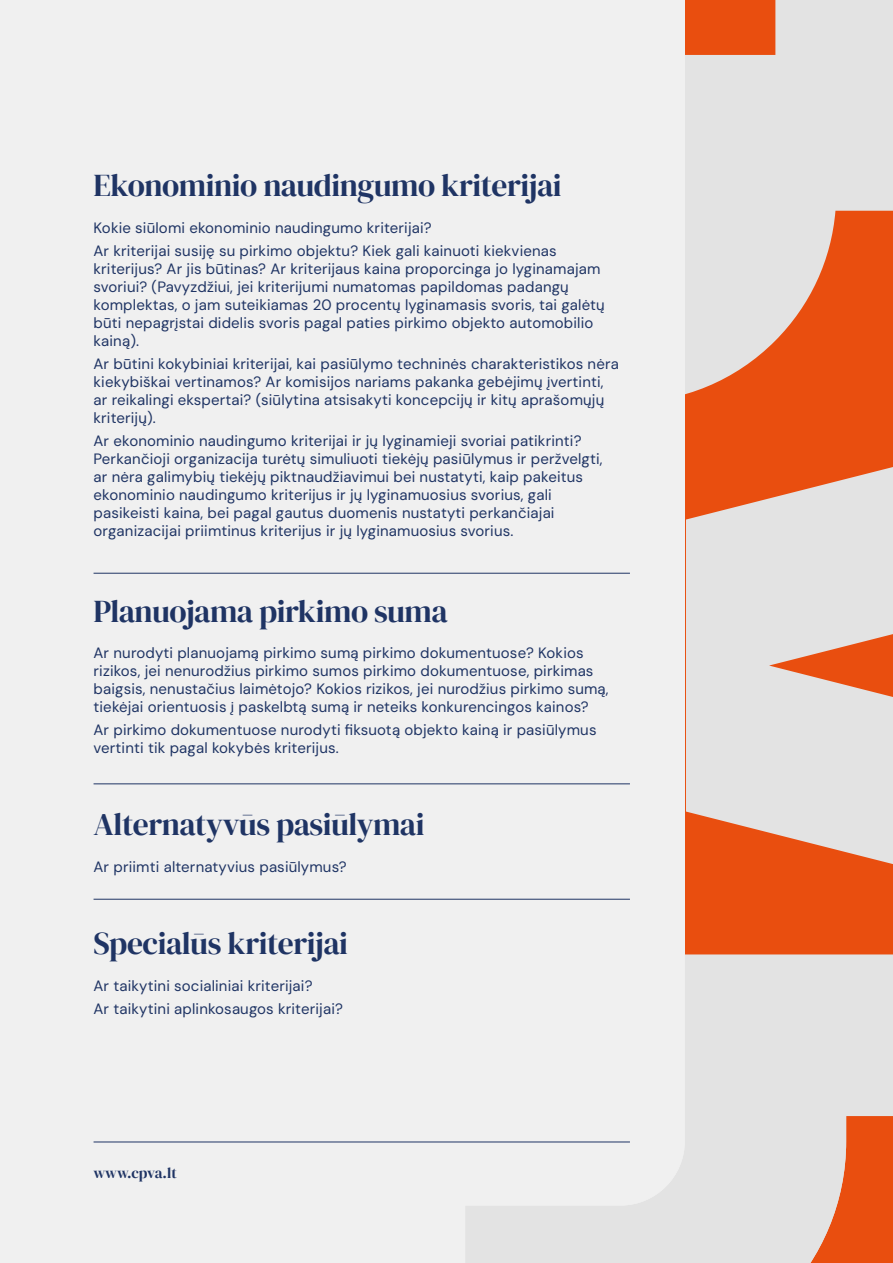
<style>
.page{position:relative;width:893px;height:1263px;background:#f0f0f0}
.page>*{position:absolute;margin:0;border:0;box-sizing:border-box;transform-origin:0 0}
.t1{font:31.5px "DM Serif Display";letter-spacing:-.015em;color:#1f3464}
.t2{font:15px/18px "DM Sans";letter-spacing:.01em;color:#1f3464}
.t3{font:15px "DM Serif Display";letter-spacing:-.005em;color:#1f3464}
</style>
<div class="page">
<div style="left:686px;top:0;width:207px;height:1263px;background:#e94e0f"></div>
<svg style="left:686px;top:0;width:207px;height:394px;fill:#e3e3e3"></svg>
<svg style="left:686px;top:467px;width:207px;height:397px;fill:#e3e3e3"></svg>
<svg style="left:465px;top:955px;width:428px;height:308px;fill:#e3e3e3"></svg>
<hr style="left:94px;top:573px;width:536px;height:1px;background:#1f3464">
<hr style="left:94px;top:784px;width:536px;height:1px;background:#1f3464">
<hr style="left:94px;top:899px;width:536px;height:1px;background:#1f3464">
<hr style="left:94px;top:1142px;width:536px;height:1px;background:#1f3464">
<h1 class="t1" style="left:94px;top:167px;width:470px">Ekonominio naudingumo kriterijai</h1>
<p class="t2" style="left:94px;top:216px;width:465px;line-height:23.1px">Kokie siūlomi ekonominio naudingumo kriterijai?<br>Ar kriterijai susiję su pirkimo objektu? Kiek gali kainuoti kiekvienas</p>
<p class="t2" style="left:94px;top:259px;width:513px">kriterijus? Ar jis būtinas? Ar kriterijaus kaina proporcinga jo lyginamajam svoriui? (Pavyzdžiui, jei kriterijumi numatomas papildomas padangų komplektas, o jam suteikiamas 20 procentų lyginamasis svoris, tai galėtų būti nepagrįstai didelis svoris pagal paties pirkimo objekto automobilio kainą).</p>
<p class="t2" style="left:94px;top:355px;width:527px">Ar būtini kokybiniai kriterijai, kai pasiūlymo techninės charakteristikos nėra kiekybiškai vertinamos? Ar komisijos nariams pakanka gebėjimų įvertinti, ar reikalingi ekspertai? (siūlytina atsisakyti koncepcijų ir kitų aprašomųjų kriterijų).</p>
<p class="t2" style="left:94px;top:432px;width:511px">Ar ekonominio naudingumo kriterijai ir jų lyginamieji svoriai patikrinti?<br>Perkančioji organizacija turėtų simuliuoti tiekėjų pasiūlymus ir peržvelgti, ar nėra galimybių tiekėjų piktnaudžiavimui bei nustatyti, kaip pakeitus ekonominio naudingumo kriterijus ir jų lyginamuosius svorius, gali pasikeisti kaina, bei pagal gautus duomenis nustatyti perkančiajai organizacijai priimtinus kriterijus ir jų lyginamuosius svorius.</p>
<h1 class="t1" style="left:94px;top:593px;width:356px">Planuojama pirkimo suma</h1>
<p class="t2" style="left:94px;top:644px;width:517px">Ar nurodyti planuojamą pirkimo sumą pirkimo dokumentuose? Kokios rizikos, jei nenurodžius pirkimo sumos pirkimo dokumentuose, pirkimas baigsis, nenustačius laimėtojo? Kokios rizikos, jei nurodžius pirkimo sumą, tiekėjai orientuosis į paskelbtą sumą ir neteiks konkurencingos kainos?</p>
<p class="t2" style="left:94px;top:721px;width:504px">Ar pirkimo dokumentuose nurodyti fiksuotą objekto kainą ir pasiūlymus vertinti tik pagal kokybės kriterijus.</p>
<h1 class="t1" style="left:94px;top:806px;width:332px">Alternatyvūs pasiūlymai</h1>
<p class="t2" style="left:94px;top:857px;width:255px">Ar priimti alternatyvius pasiūlymus?</p>
<h1 class="t1" style="left:94px;top:925px;width:256px">Specialūs kriterijai</h1>
<p class="t2" style="left:94px;top:974px;width:251px;line-height:23.1px">Ar taikytini socialiniai kriterijai?<br>Ar taikytini aplinkosaugos kriterijai?</p>
<p class="t3" style="left:94px;top:1164px;width:85px">www.cpva.lt</p>
</div>
